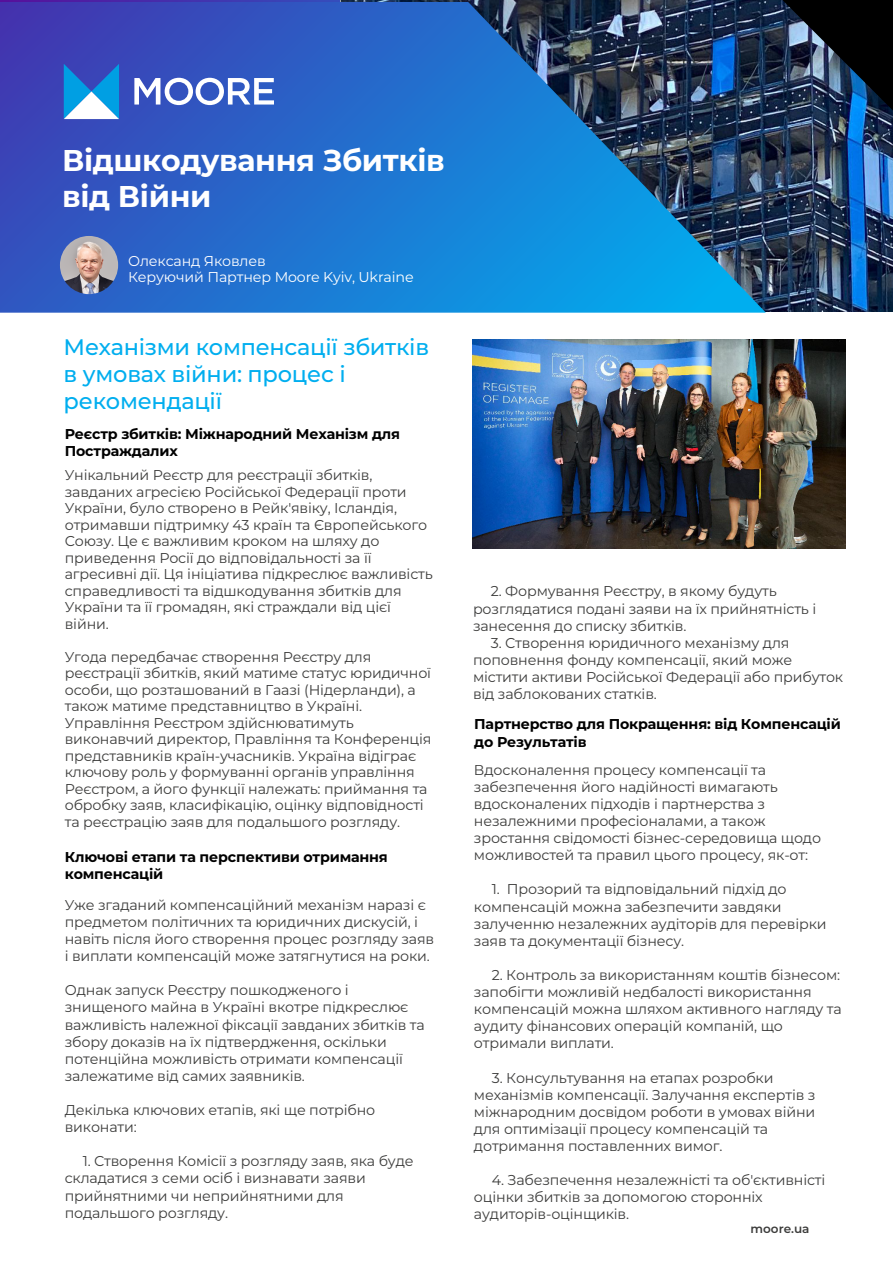
<style>
.page{position:relative;width:893px;height:1263px;background:#fff}
.page>*{position:absolute;margin:0;border:0;box-sizing:border-box;transform-origin:0 0}
.t1{font:700 30px/36px "Montserrat";letter-spacing:-.01em;color:#fff}
.t2{font:500 22.5px/27px "Montserrat";letter-spacing:-.01em;color:#00aeef}
.t3{font:14.25px/17.1px "Montserrat";letter-spacing:-.01em;color:#3c3c3b}
.t4{font:700 14.25px/17.1px "Montserrat";letter-spacing:-.015em;color:#000}
.t5{font:14.25px/16.5px "Montserrat";letter-spacing:-.01em;color:#fff}
.t6{font:600 12px "Montserrat";color:#3c3c3b}
</style>
<div class="page">
<img style="left:340px;top:0;width:553px;height:311px">
<svg style="left:0;top:2px;width:766px;height:311px;background:#2564b6"></svg>
<img style="left:782px;top:0;width:111px;height:111px">
<svg style="left:64px;top:64px;width:55px;height:55px"></svg>
<svg style="left:134px;top:78px;width:140px;height:27px"></svg>
<img style="left:473px;top:340px;width:372px;height:209px">
<img style="left:60px;top:236px;width:58px;height:58px;border-radius:29px">
<h1 class="t1" style="left:62px;top:141px;width:384px">Відшкодування Збитків від Війни</h1>
<p class="t5" style="left:128px;top:252px;width:287px">Олександ Яковлев<br>Керуючий Партнер Moore Kyiv, Ukraine</p>
<h2 class="t2" style="left:64px;top:333px;width:367px">Механізми компенсації збитків в умовах війни: процес і рекомендації</h2>
<p class="t4" style="left:65px;top:424px;width:337px">Реєстр збитків: Міжнародний Механізм для<br>Постраждалих</p>
<p class="t3" style="left:65px;top:466px;width:369px;line-height:16.5px">Унікальний Реєстр для реєстрації збитків, завданих агресією Російської Федерації проти України, було створено в Рейк'явіку, Ісландія, отримавши підтримку 43 країн та Європейського Союзу. Це є важливим кроком на шляху до приведення Росії до відповідальності за її агресивні дії. Ця ініціатива підкреслює важливість справедливості та відшкодування збитків для України та її громадян, які страждали від цієї війни.</p>
<p class="t3" style="left:65px;top:648px;width:368px;line-height:16.5px">Угода передбачає створення Реєстру для реєстрації збитків, який матиме статус юридичної особи, що розташований в Гаазі (Нідерланди), а також матиме представництво в Україні.<br>Управління Реєстром здійснюватимуть виконавчий директор, Правління та Конференція представників країн-учасників. Україна відіграє ключову роль у формуванні органів управління Реєстром, а його функції належать: приймання та обробку заяв, класифікацію, оцінку відповідності та реєстрацію заяв для подальшого розгляду.</p>
<p class="t4" style="left:65px;top:848px;width:325px">Ключові етапи та перспективи отримання компенсацій</p>
<p class="t3" style="left:65px;top:896px;width:371px">Уже згаданий компенсаційний механізм наразі є предметом політичних та юридичних дискусій, і навіть після його створення процес розгляду заяв і виплати компенсацій може затягнутися на роки.</p>
<p class="t3" style="left:65px;top:981px;width:361px">Однак запуск Реєстру пошкодженого і знищеного майна в Україні вкотре підкреслює важливість належної фіксації завданих збитків та збору доказів на їх підтвердження, оскільки потенційна можливість отримати компенсації залежатиме від самих заявників.</p>
<p class="t3" style="left:65px;top:1101px;width:312px">Декілька ключових етапів, які ще потрібно виконати:</p>
<p class="t3" style="left:65px;top:1152px;width:350px;text-indent:18px">1. Створення Комісії з розгляду заяв, яка буде складатися з семи осіб і визнавати заяви прийнятними чи неприйнятними для подальшого розгляду.</p>
<p class="t3" style="left:473px;top:582px;width:345px;text-indent:18px">2. Формування Реєстру, в якому будуть розглядатися подані заяви на їх прийнятність і занесення до списку збитків.</p>
<p class="t3" style="left:473px;top:634px;width:372px;text-indent:18px">3. Створення юридичного механізму для поповнення фонду компенсації, який може містити активи Російської Федерації або прибуток від заблокованих статків.</p>
<p class="t4" style="left:474px;top:715px;width:368px">Партнерство для Покращення: від Компенсацій до Результатів</p>
<p class="t3" style="left:474px;top:761px;width:349px">Вдосконалення процесу компенсації та забезпечення його надійності вимагають вдосконалених підходів і партнерства з незалежними професіоналами, а також зростання свідомості бізнес-середовища щодо можливостей та правил цього процесу, як-от:</p>
<p class="t3" style="left:474px;top:880px;width:354px;text-indent:18px">1. Прозорий та відповідальний підхід до компенсацій можна забезпечити завдяки залученню незалежних аудіторів для перевірки заяв та документації бізнесу.</p>
<p class="t3" style="left:474px;top:966px;width:369px;text-indent:18px">2. Контроль за використанням коштів бізнесом: запобігти можливій недбалості використання компенсацій можна шляхом активного нагляду та аудиту фінансових операцій компаній, що отримали виплати.</p>
<p class="t3" style="left:474px;top:1068px;width:343px;text-indent:18px">3. Консультування на етапах розробки механізмів компенсації. Залучання експертів з міжнародним досвідом роботи в умовах війни для оптимізації процесу компенсацій та дотримання поставленних вимог.</p>
<p class="t3" style="left:474px;top:1171px;width:353px;text-indent:18px">4. Забезпечення незалежністі та об'єктивністі оцінки збитків за допомогою сторонніх аудиторів-оцінщиків.</p>
<p class="t6" style="left:751px;top:1220px;width:60px">moore.ua</p>
</div>
